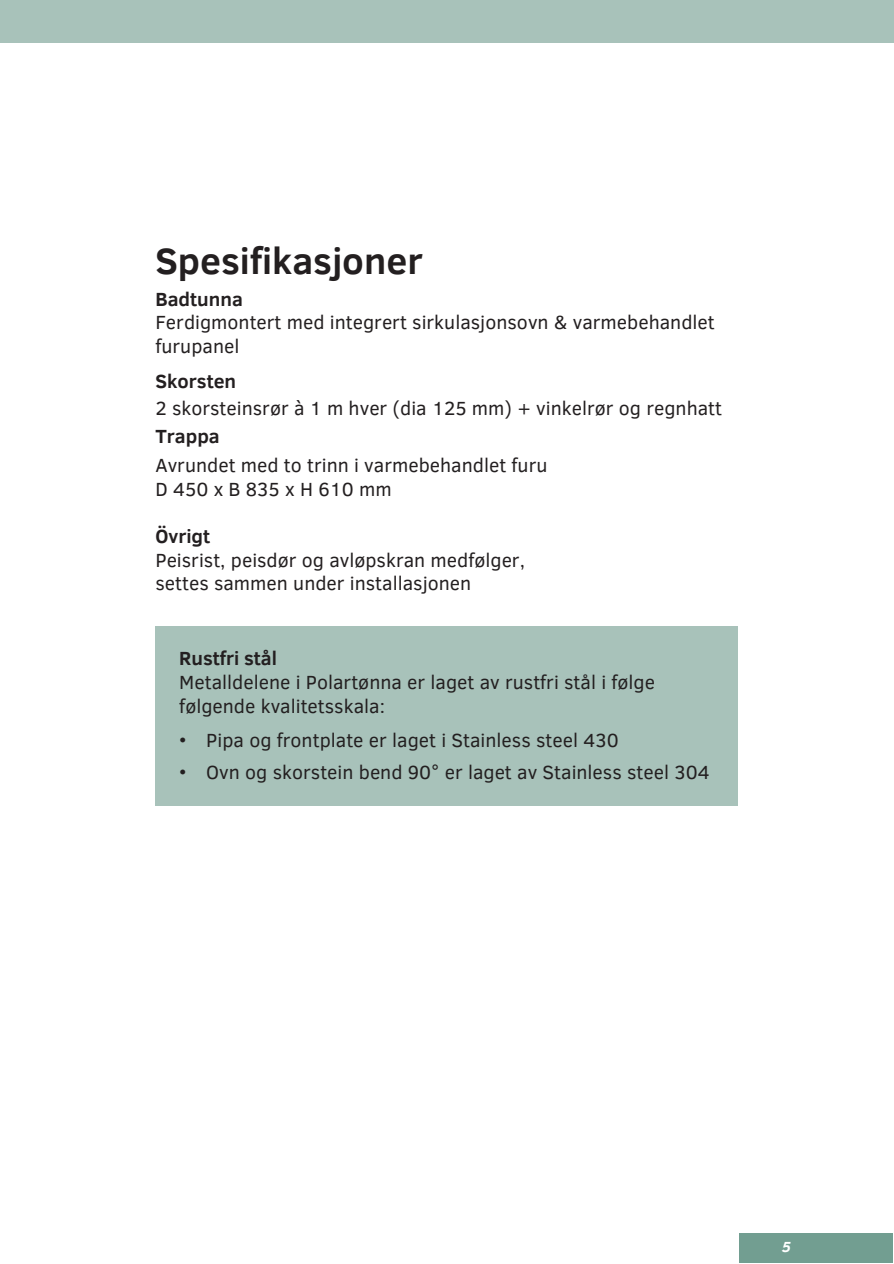
<style>
.page{position:relative;width:894px;height:1264px;background:#fff}
.page>*{position:absolute;margin:0;border:0;box-sizing:border-box;transform-origin:0 0}
.t1{font:700 37.5px "Clear Sans";color:#231f20}
.t2{font:19.5px/23.7px "Clear Sans";color:#231f20}
.t3{font:19.5px "Clear Sans";letter-spacing:.27em;color:#231f20}
.t4{font:italic 700 15px "Clear Sans";color:#fff}
.s1{font-weight:700}
</style>
<div class="page">
<div style="left:0;top:0;width:893px;height:43px;background:#a8c2ba"></div>
<div style="left:155px;top:627px;width:583px;height:178px;background:#a8c2ba"></div>
<div style="left:739px;top:1232px;width:153px;height:30px;background:#729e91"></div>
<h1 class="t1" style="left:155px;top:233px;width:269px">Spesifikasjoner</h1>
<h1 class="t2" style="left:155px;top:286px;width:560px"><span class="s1">Badtunna<br></span>Ferdigmontert med integrert sirkulasjonsovn &amp; varmebehandlet furupanel</h1>
<h1 class="t2" style="left:155px;top:366px;width:568px;line-height:28.2px"><span class="s1">Skorsten<br></span>2 skorsteinsrør à 1 m hver (dia 125 mm) + vinkelrør og regnhatt<br><span class="s1">Trappa<br></span>Avrundet med to trinn i varmebehandlet furu</h1>
<h1 class="t3" style="left:155px;top:474px;width:238px">D450xB835xH610mm</h1>
<h1 class="t2" style="left:155px;top:523px;width:371px"><span class="s1">Övrigt<br></span>Peisrist, peisdør og avløpskran medfølger, settes sammen under installasjonen</h1>
<h1 class="t2" style="left:179px;top:645px;width:477px"><span class="s1">Rustfri stål<br></span>Metalldelene i Polartønna er laget av rustfri stål i følge følgende kvalitetsskala:</h1>
<p class="t2" style="left:179px;top:726px;width:9px">•</p>
<p class="t2" style="left:179px;top:759px;width:9px">•</p>
<h1 class="t2" style="left:206px;top:722px;width:505px;line-height:32.7px">Pipa og frontplate er laget i Stainless steel 430<br>Ovn og skorstein bend 90° er laget av Stainless steel 304</h1>
<p class="t4" style="left:782px;top:1235px;width:10px">5</p>
</div>
